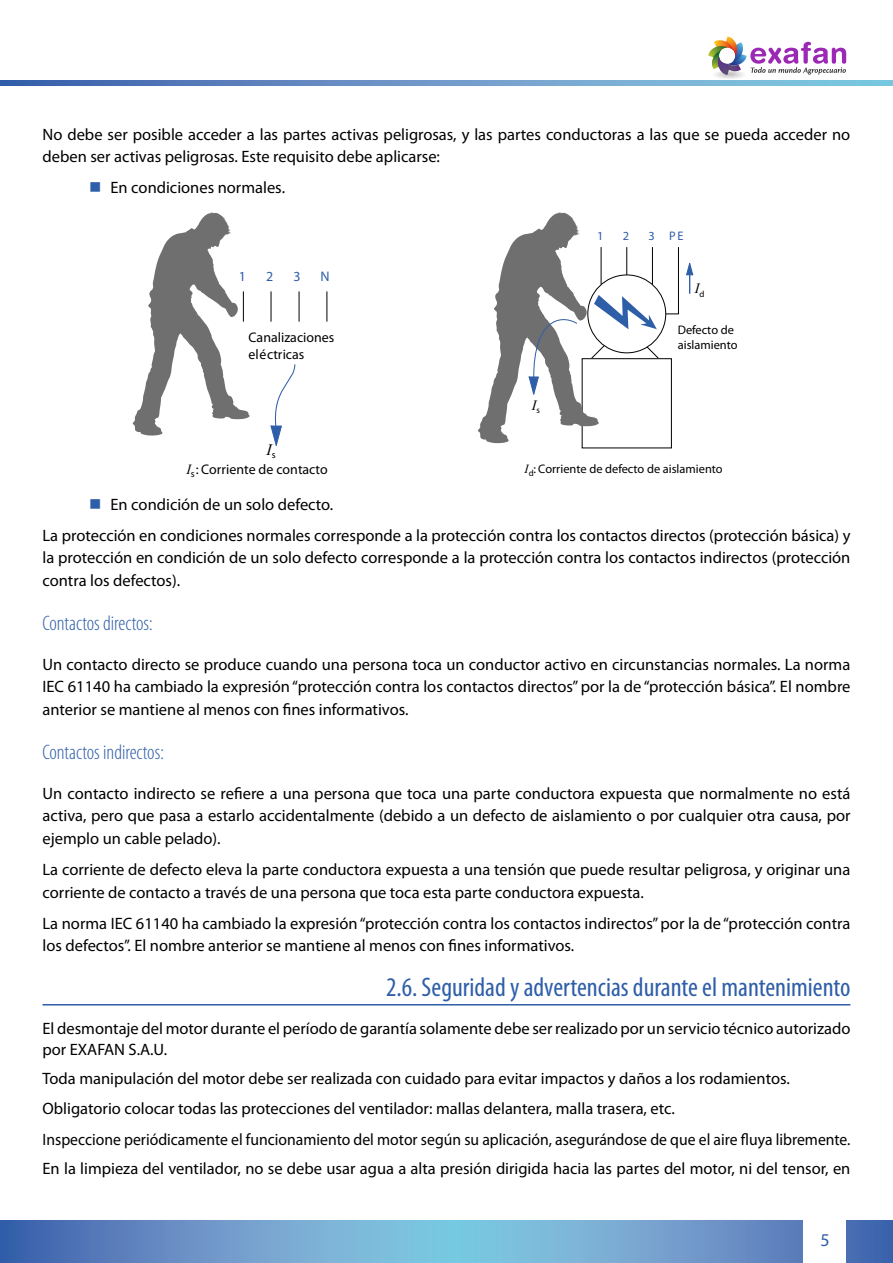
<style>
.page{position:relative;width:893px;height:1263px;background:#fff}
.page>*{position:absolute;margin:0;border:0;box-sizing:border-box;transform-origin:0 0}
.t1{font:condensed 27px "Myriad Pro";color:#2f5ea9}
.t2{font:300 condensed 21px "Myriad Pro";color:#2f5ea9}
.t3{font:18px "Myriad Pro";color:#2f5ea9}
.t4{font:16.5px/22.5px "Myriad Pro";color:#000}
.t5{font:16.5px/29.5px "Myriad Pro";color:#000;scale:.95 1}
.t6{font:italic 15.9px "Times New Roman";color:#000}
.t7{font:italic 14.1px "Times New Roman";color:#000}
.t8{font:13.95px/16.6px "Helvetica";color:#000}
.t9{font:700 13.95px "Helvetica";color:#2f5ea9}
.t10{font:12.45px/14.9px "Helvetica";color:#000}
.t11{font:700 12.45px "Helvetica";color:#2f5ea9}
.s1{font-family:"Times New Roman";font-style:italic}
</style>
<div class="page">
<svg style="left:1px;top:1220px;width:892px;height:43px;background:#6b9bca"></svg>
<svg style="left:1px;top:81px;width:892px;height:4px;background:#6898c8"></svg>
<div style="left:804px;top:1218px;width:42px;height:45px;background:#fff"></div>
<hr style="left:0;top:1220px;width:1px;height:43px;background:#305da9">
<hr style="left:326px;top:291px;width:1px;height:31px;background:#000">
<hr style="left:299px;top:291px;width:1px;height:31px;background:#000">
<hr style="left:271px;top:291px;width:1px;height:31px;background:#000">
<svg style="left:270px;top:364px;width:26px;height:82px"></svg>
<svg style="left:132px;top:212px;width:118px;height:224px"></svg>
<svg style="left:686px;top:262px;width:8px;height:31px"></svg>
<svg style="left:478px;top:212px;width:201px;height:237px"></svg>
<div style="left:714px;top:71px;width:31px;height:8px;background:#f8f8f8;border-radius:50%"></div>
<div style="left:716px;top:71px;width:27px;height:7px;background:#f2f2f2;border-radius:50%"></div>
<div style="left:716px;top:71px;width:26px;height:7px;background:#f0f0f0;border-radius:50%"></div>
<div style="left:717px;top:71px;width:24px;height:7px;background:#ebebeb;border-radius:50%"></div>
<div style="left:718px;top:72px;width:23px;height:6px;background:#e9e9e9;border-radius:50%"></div>
<div style="left:719px;top:72px;width:21px;height:5px;background:#e5e5e5;border-radius:50%"></div>
<div style="left:721px;top:72px;width:17px;height:5px;background:#dedede;border-radius:50%"></div>
<svg style="left:708px;top:37px;width:138px;height:39px"></svg>
<hr style="left:43px;top:1004px;width:807px;height:1px;background:#2f5ea9">
<p class="t4" style="left:43px;top:123px;width:809px">No debe ser posible acceder a las partes activas peligrosas, y las partes conductoras a las que se pueda acceder no deben ser activas peligrosas. Este requisito debe aplicarse:</p>
<p class="t4" style="left:111px;top:176px;width:176px">En condiciones normales.</p>
<p class="t9" style="left:239px;top:267px;width:9px">1</p>
<p class="t9" style="left:266px;top:267px;width:9px">2</p>
<p class="t9" style="left:294px;top:267px;width:9px">3</p>
<p class="t9" style="left:321px;top:267px;width:11px">N</p>
<p class="t8" style="left:249px;top:329px;width:87px">Canalizaciones eléctricas</p>
<p class="t6" style="left:267px;top:439px;width:11px">I<sub>s</sub></p>
<p class="t8" style="left:186px;top:461px;width:143px"><span class="s1">I</span><sub>s</sub>: Corriente de contacto</p>
<p class="t11" style="left:597px;top:228px;width:8px">1</p>
<p class="t11" style="left:623px;top:228px;width:8px">2</p>
<p class="t11" style="left:648px;top:228px;width:37px">3 PE</p>
<p class="t7" style="left:532px;top:395px;width:10px">I<sub>s</sub></p>
<p class="t7" style="left:695px;top:279px;width:11px">I<sub>d</sub></p>
<p class="t10" style="left:678px;top:322px;width:61px">Defecto de aislamiento</p>
<p class="t10" style="left:525px;top:461px;width:200px"><span class="s1">I</span><sub>d</sub>: Corriente de defecto de aislamiento</p>
<p class="t4" style="left:43px;top:489px;width:809px;line-height:31px;text-indent:68px">En condición de un solo defecto.<br>La protección en condiciones normales corresponde a la protección contra los contactos directos (protección básica) y</p>
<p class="t4" style="left:43px;top:546px;width:809px">la protección en condición de un solo defecto corresponde a la protección contra los contactos indirectos (protección contra los defectos).</p>
<p class="t2" style="left:43px;top:612px;width:112px">Contactos directos:</p>
<p class="t4" style="left:43px;top:653px;width:809px;text-align:justify">Un contacto directo se produce cuando una persona toca un conductor activo en circunstancias normales. La norma IEC 61140 ha cambiado la expresión “protección contra los contactos directos” por la de “protección básica”. El nombre anterior se mantiene al menos con fines informativos.</p>
<p class="t2" style="left:43px;top:741px;width:123px">Contactos indirectos:</p>
<p class="t4" style="left:43px;top:782px;width:809px;text-align:justify">Un contacto indirecto se refiere a una persona que toca una parte conductora expuesta que normalmente no está activa, pero que pasa a estarlo accidentalmente (debido a un defecto de aislamiento o por cualquier otra causa, por ejemplo un cable pelado).</p>
<p class="t4" style="left:43px;top:858px;width:809px">La corriente de defecto eleva la parte conductora expuesta a una tensión que puede resultar peligrosa, y originar una corriente de contacto a través de una persona que toca esta parte conductora expuesta.</p>
<p class="t4" style="left:43px;top:911px;width:809px">La norma IEC 61140 ha cambiado la expresión “protección contra los contactos indirectos” por la de “protección contra los defectos”. El nombre anterior se mantiene al menos con fines informativos.</p>
<h1 class="t1" style="left:386px;top:970px;width:466px">2.6. Seguridad y advertencias durante el mantenimiento</h1>
<p class="t4" style="left:43px;top:1017px;width:809px;line-height:21px">El desmontaje del motor durante el período de garantía solamente debe ser realizado por un servicio técnico autorizado por EXAFAN S.A.U.</p>
<p class="t4" style="left:43px;top:1063px;width:749px;line-height:29.5px">Toda manipulación del motor debe ser realizada con cuidado para evitar impactos y daños a los rodamientos.<br>Obligatorio colocar todas las protecciones del ventilador: mallas delantera, malla trasera, etc.</p>
<p class="t5" style="left:43px;top:1124px;width:852px">Inspeccione periódicamente el funcionamiento del motor según su aplicación, asegurándose de que el aire fluya libremente.<br>En la limpieza del ventilador, no se debe usar agua a alta presión dirigida hacia las partes del motor, ni del tensor, en</p>
<p class="t3" style="left:820px;top:1229px;width:11px">5</p>
</div>
